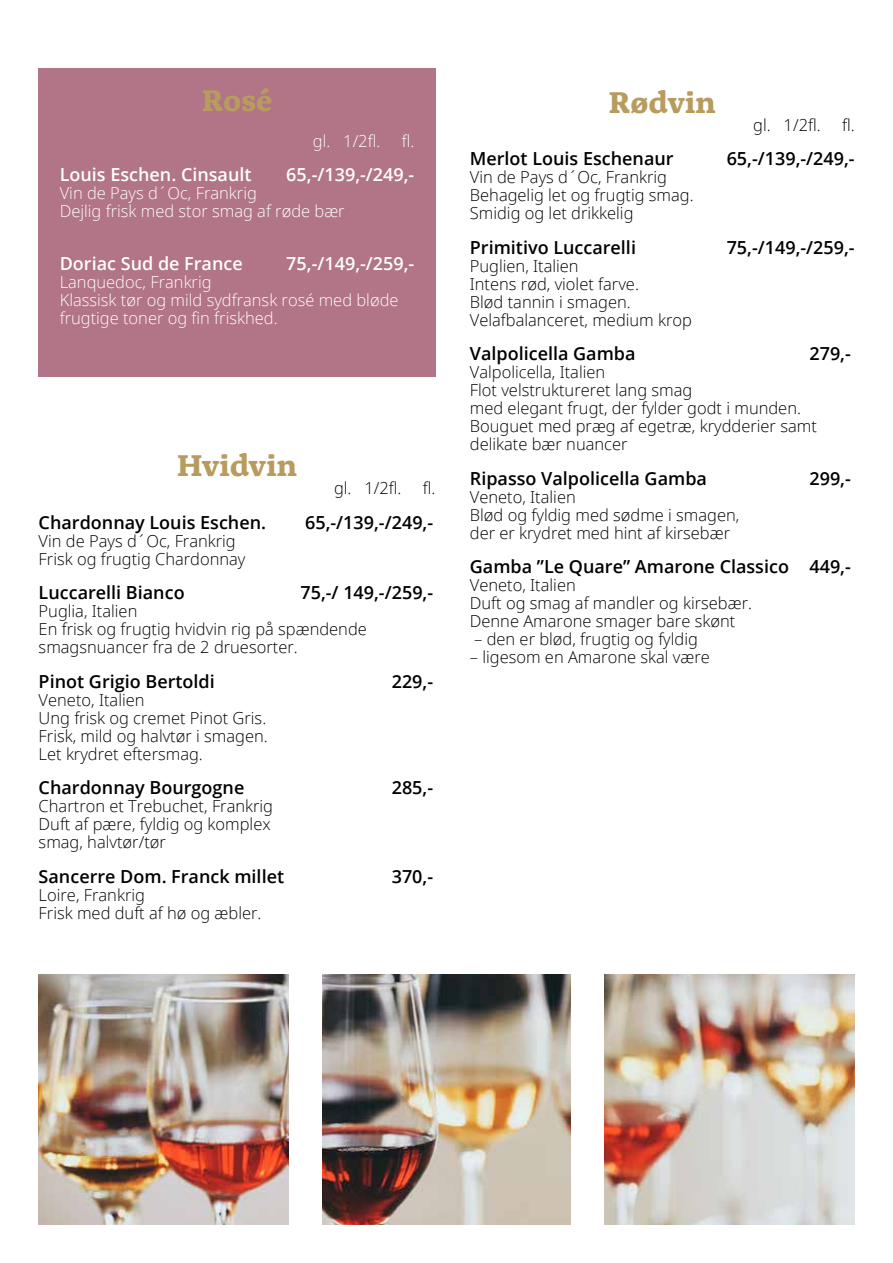
<style>
.page{position:relative;width:893px;height:1263px;background:#fff}
.page>*{position:absolute;margin:0;border:0;box-sizing:border-box;transform-origin:0 0}
.t1{font:700 31.5px "Alda OTCEV";color:#b89b5e}
.t2{font:600 18px "Open Sans";color:#000}
.t3{font:600 18px "Open Sans";color:#fff}
.t4{font:300 16.5px/18px "Open Sans";color:#000}
.t5{font:300 16.5px/18px "Open Sans";color:#fff}
</style>
<div class="page">
<img style="left:39px;top:974px;width:816px;height:251px">
<div style="left:38px;top:68px;width:398px;height:308px;background:#b27487"></div>
<div style="left:289px;top:974px;width:32px;height:251px;background:#fff"></div>
<div style="left:572px;top:974px;width:32px;height:251px;background:#fff"></div>
<h1 class="t1" style="left:202px;top:75px;width:72px">Rosé</h1>
<p class="t5" style="left:313px;top:131px;width:69px">gl. 1/2fl.</p>
<p class="t5" style="left:402px;top:131px;width:14px">fl.</p>
<p class="t3" style="left:60px;top:162px;width:193px">Louis Eschen. Cinsault</p>
<p class="t3" style="left:286px;top:162px;width:130px">65,-/139,-/249,-</p>
<p class="t5" style="left:60px;top:184px;width:286px">Vin de Pays d´Oc, Frankrig<br>Dejlig frisk med stor smag af røde bær</p>
<p class="t3" style="left:60px;top:251px;width:184px">Doriac Sud de France</p>
<p class="t3" style="left:286px;top:251px;width:130px">75,-/149,-/259,-</p>
<p class="t5" style="left:60px;top:272px;width:340px">Lanquedoc, Frankrig<br>Klassisk tør og mild sydfransk rosé med bløde frugtige toner og fin friskhed.</p>
<h1 class="t1" style="left:177px;top:440px;width:121px">Hvidvin</h1>
<p class="t4" style="left:334px;top:479px;width:69px">gl. 1/2fl.</p>
<p class="t4" style="left:423px;top:479px;width:14px">fl.</p>
<p class="t2" style="left:39px;top:510px;width:229px">Chardonnay Louis Eschen.</p>
<p class="t2" style="left:305px;top:510px;width:130px">65,-/139,-/249,-</p>
<p class="t4" style="left:39px;top:531px;width:208px">Vin de Pays d´Oc, Frankrig<br>Frisk og frugtig Chardonnay</p>
<p class="t2" style="left:39px;top:580px;width:147px">Luccarelli Bianco</p>
<p class="t2" style="left:300px;top:580px;width:134px">75,-/ 149,-/259,-</p>
<p class="t4" style="left:39px;top:602px;width:330px">Puglia, Italien<br>En frisk og frugtig hvidvin rig på spændende smagsnuancer fra de 2 druesorter.</p>
<p class="t2" style="left:39px;top:669px;width:178px">Pinot Grigio Bertoldi</p>
<p class="t2" style="left:392px;top:669px;width:43px">229,-</p>
<p class="t4" style="left:39px;top:690px;width:231px">Veneto, Italien<br>Ung frisk og cremet Pinot Gris.<br>Frisk, mild og halvtør i smagen.<br>Let krydret eftersmag.</p>
<p class="t2" style="left:39px;top:775px;width:207px">Chardonnay Bourgogne</p>
<p class="t2" style="left:392px;top:775px;width:43px">285,-</p>
<p class="t4" style="left:39px;top:797px;width:236px">Chartron et Trebuchet, Frankrig<br>Duft af pære, fyldig og komplex smag, halvtør/tør</p>
<p class="t2" style="left:39px;top:864px;width:247px">Sancerre Dom. Franck millet</p>
<p class="t2" style="left:392px;top:864px;width:43px">370,-</p>
<p class="t4" style="left:39px;top:885px;width:224px">Loire, Frankrig<br>Frisk med duft af hø og æbler.</p>
<h1 class="t1" style="left:609px;top:77px;width:108px">Rødvin</h1>
<p class="t4" style="left:753px;top:115px;width:69px">gl. 1/2fl.</p>
<p class="t4" style="left:842px;top:115px;width:14px">fl.</p>
<p class="t2" style="left:470px;top:146px;width:205px">Merlot Louis Eschenaur</p>
<p class="t2" style="left:727px;top:146px;width:130px">65,-/139,-/249,-</p>
<p class="t4" style="left:470px;top:168px;width:225px">Vin de Pays d´Oc, Frankrig<br>Behagelig let og frugtig smag.<br>Smidig og let drikkelig</p>
<p class="t2" style="left:470px;top:235px;width:168px">Primitivo Luccarelli</p>
<p class="t2" style="left:727px;top:235px;width:130px">75,-/149,-/259,-</p>
<p class="t4" style="left:470px;top:256px;width:224px">Puglien, Italien<br>Intens rød, violet farve.<br>Blød tannin i smagen.<br>Velafbalanceret, medium krop</p>
<p class="t2" style="left:470px;top:341px;width:167px">Valpolicella Gamba</p>
<p class="t2" style="left:809px;top:341px;width:43px">279,-</p>
<p class="t4" style="left:470px;top:363px;width:348px">Valpolicella, Italien<br>Flot velstruktureret lang smag<br>med elegant frugt, der fylder godt i munden.<br>Bouguet med præg af egetræ, krydderier samt delikate bær nuancer</p>
<p class="t2" style="left:470px;top:466px;width:239px">Ripasso Valpolicella Gamba</p>
<p class="t2" style="left:809px;top:466px;width:43px">299,-</p>
<p class="t4" style="left:470px;top:487px;width:271px">Veneto, Italien<br>Blød og fyldig med sødme i smagen, der er krydret med hint af kirsebær</p>
<p class="t2" style="left:470px;top:554px;width:383px">Gamba ”Le Quare” Amarone Classico 449,-</p>
<p class="t4" style="left:470px;top:576px;width:284px">Veneto, Italien<br>Duft og smag af mandler og kirsebær.<br>Denne Amarone smager bare skønt</p>
<p class="t4" style="left:474px;top:630px;width:225px">– den er blød, frugtig og fyldig</p>
<p class="t4" style="left:470px;top:648px;width:241px">– ligesom en Amarone skal være</p>
</div>
